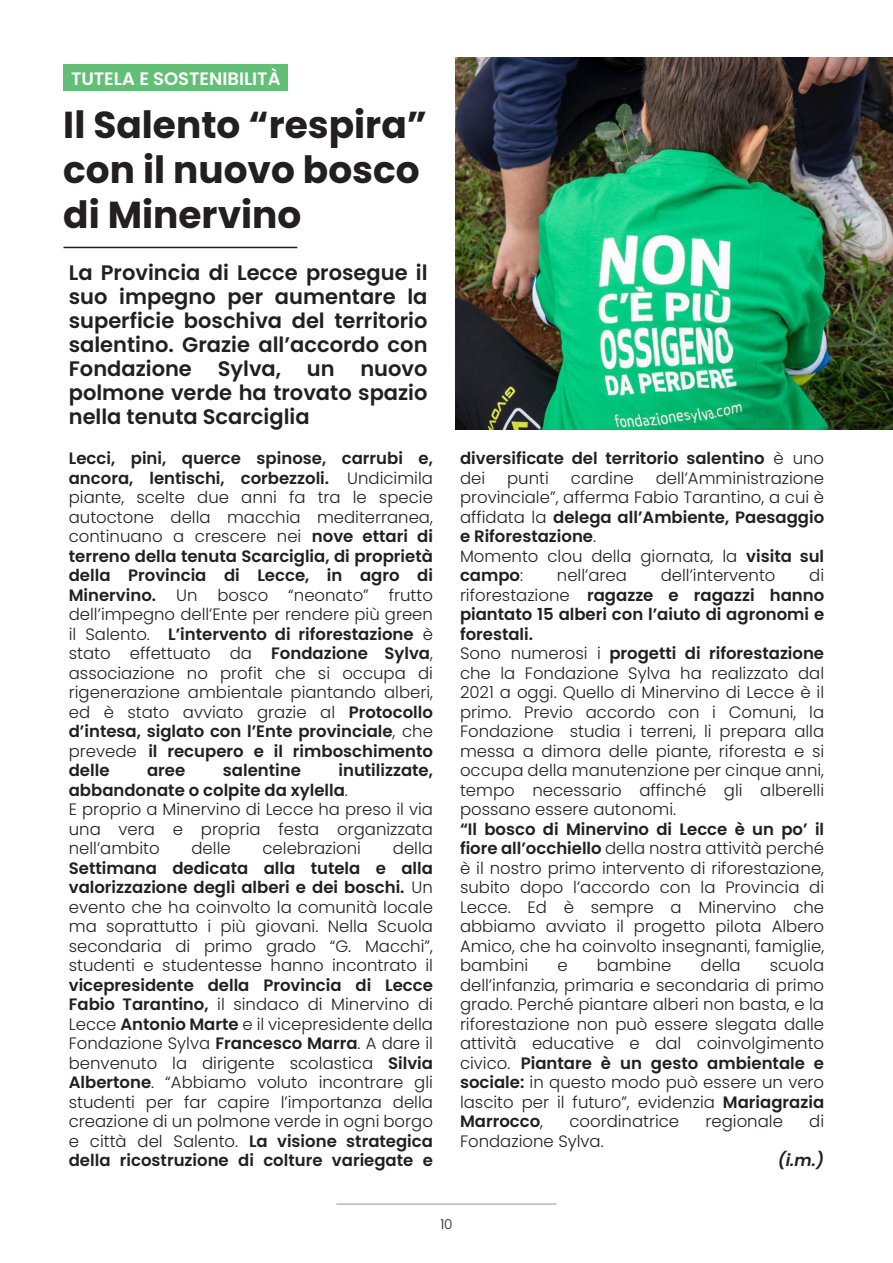
<style>
.page{position:relative;width:893px;height:1263px;background:#fff}
.page>*{position:absolute;margin:0;border:0;box-sizing:border-box;transform-origin:0 0}
.t1{font:700 37.5px/45px "Poppins";color:#231f20}
.t2{font:600 21px/24px "Poppins";color:#231f20;text-align:justify}
.t3{font:600 18px "Poppins";color:#fff}
.t4{font:300 16.5px/19.5px "Poppins";color:#231f20;text-align:justify}
.t5{font:600 16.5px/19.5px "Poppins";color:#231f20}
.t6{font:italic 600 16.5px "Poppins";color:#231f20}
.t7{font:300 13.5px "Poppins";color:#231f20}
.s1{font-weight:600}
.s2{font-weight:300}
</style>
<div class="page">
<div style="left:63px;top:64px;width:224px;height:27px;background:#63be76"></div>
<hr style="left:63px;top:247px;width:234px;height:1px;background:#231f20">
<img style="left:455px;top:57px;width:438px;height:373px">
<hr style="left:336px;top:1204px;width:221px;height:1px;background:#939598">
<p class="t3" style="left:71px;top:68px;width:211px">TUTELA E SOSTENIBILITÀ</p>
<h1 class="t1" style="left:63px;top:102px;width:365px">Il Salento “respira” con il nuovo bosco di Minervino</h1>
<p class="t2" style="left:69px;top:261px;width:360px">La Provincia di Lecce prosegue il suo impegno per aumentare la superficie boschiva del territorio salentino. Grazie all’accordo con Fondazione Sylva, un nuovo polmone verde ha trovato spazio nella tenuta Scarciglia</p>
<p class="t4" style="left:69px;top:449px;width:366px"><span class="s1">Lecci, pini, querce spinose, carrubi e, ancora, lentischi, corbezzoli.</span> Undicimila piante, scelte due anni fa tra le specie autoctone della macchia mediterranea, continuano a crescere nei <span class="s1">nove ettari di terreno della tenuta Scarciglia, di proprietà della Provincia di Lecce, in agro di Minervino.</span> Un bosco “neonato” frutto dell’impegno dell’Ente per rendere più green il Salento. <span class="s1">L’intervento di riforestazione</span> è stato effettuato da <span class="s1">Fondazione Sylva</span>, associazione no profit che si occupa di rigenerazione ambientale piantando alberi, ed è stato avviato grazie al <span class="s1">Protocollo d’intesa, siglato con l’Ente provinciale</span>, che prevede <span class="s1">il recupero e il rimboschimento delle</span></p>
<p class="t4" style="left:69px;top:761px;width:366px;text-align:left;text-indent:270px"><span class="s1">inutilizzate, abbandonate o colpite da xylella</span>.<br>E proprio a Minervino di Lecce ha preso il via una vera e propria festa organizzata nell’ambito</p>
<p class="t5" style="left:147px;top:761px;width:40px">aree</p>
<p class="t5" style="left:223px;top:761px;width:79px">salentine</p>
<p class="t4" style="left:191px;top:839px;width:41px">delle</p>
<p class="t4" style="left:263px;top:839px;width:100px">celebrazioni</p>
<p class="t4" style="left:393px;top:839px;width:42px">della</p>
<p class="t4" style="left:69px;top:858px;width:366px"><span class="s1">Settimana dedicata alla tutela e alla valorizzazione degli alberi e dei boschi.</span> Un evento che ha coinvolto la comunità locale ma soprattutto i più giovani. Nella Scuola secondaria di primo grado “G. Macchi”, studenti e studentesse hanno incontrato il</p>
<p class="t4" style="left:69px;top:975px;width:366px"><span class="s1">vicepresidente della Provincia di Lecce Fabio Tarantino,</span> il sindaco di Minervino di Lecce <span class="s1">Antonio Marte</span> e il vicepresidente della Fondazione Sylva <span class="s1">Francesco Marra</span>. A dare il benvenuto la dirigente scolastica <span class="s1">Silvia Albertone</span>. “Abbiamo voluto incontrare gli studenti per far capire l’importanza della creazione di un polmone verde in ogni borgo e città del Salento. <span class="s1">La visione strategica della ricostruzione di colture variegate e</span></p>
<p class="t5" style="left:460px;top:449px;width:366px">diversificate del territorio salentino <span class="s2">è uno dei</span></p>
<p class="t4" style="left:460px;top:468px;width:366px;text-align:left;text-indent:196px">dell’Amministrazione provinciale”, afferma Fabio Tarantino, a cui è affidata la <span class="s1">delega all’Ambiente, Paesaggio e Riforestazione</span>.<br>Momento clou della giornata, la <span class="s1">visita sul campo</span>:</p>
<p class="t4" style="left:507px;top:468px;width:43px">punti</p>
<p class="t4" style="left:571px;top:468px;width:64px">cardine</p>
<p class="t4" style="left:460px;top:566px;width:366px;text-align:left;text-indent:349px">di riforestazione <span class="s1">ragazze e ragazzi hanno piantato 15 alberi con l’aiuto di agronomi e forestali.<br></span>Sono numerosi i <span class="s1">progetti di riforestazione </span>che la Fondazione Sylva ha realizzato dal 2021 a oggi. Quello di Minervino di Lecce è il primo. Previo accordo con i Comuni, la Fondazione studia i terreni, li prepara alla messa a dimora delle piante, riforesta e si occupa della manutenzione per cinque anni, tempo necessario affinché gli alberelli possano essere autonomi.</p>
<p class="t4" style="left:460px;top:819px;width:366px"><span class="s1">“Il bosco di Minervino di Lecce è un po’ il fiore all’occhiello</span> della nostra attività perché è il nostro primo intervento di riforestazione, subito dopo l’accordo con la Provincia di Lecce. Ed è sempre a Minervino che abbiamo avviato il progetto pilota Albero Amico, che ha coinvolto insegnanti, famiglie, bambini</p>
<p class="t4" style="left:557px;top:566px;width:72px">nell’area</p>
<p class="t4" style="left:661px;top:566px;width:116px">dell’intervento</p>
<p class="t4" style="left:557px;top:956px;width:12px">e</p>
<p class="t4" style="left:597px;top:956px;width:76px">bambine</p>
<p class="t4" style="left:700px;top:956px;width:42px">della</p>
<p class="t4" style="left:460px;top:956px;width:366px;text-indent:310px">scuola dell’infanzia, primaria e secondaria di primo grado. Perché piantare alberi non basta, e la riforestazione non può essere slegata dalle attività educative e dal coinvolgimento civico. <span class="s1">Piantare è un gesto ambientale e sociale:</span> in questo modo può essere un vero lascito per il futuro”, evidenzia <span class="s1">Mariagrazia Marrocco</span>,</p>
<p class="t4" style="left:569px;top:1112px;width:111px">coordinatrice</p>
<p class="t4" style="left:705px;top:1112px;width:79px">regionale</p>
<p class="t4" style="left:809px;top:1112px;width:16px">di</p>
<p class="t4" style="left:460px;top:1131px;width:145px">Fondazione Sylva.</p>
<p class="t6" style="left:778px;top:1151px;width:48px">(i.m.)</p>
<p class="t7" style="left:440px;top:1216px;width:14px">10</p>
</div>
